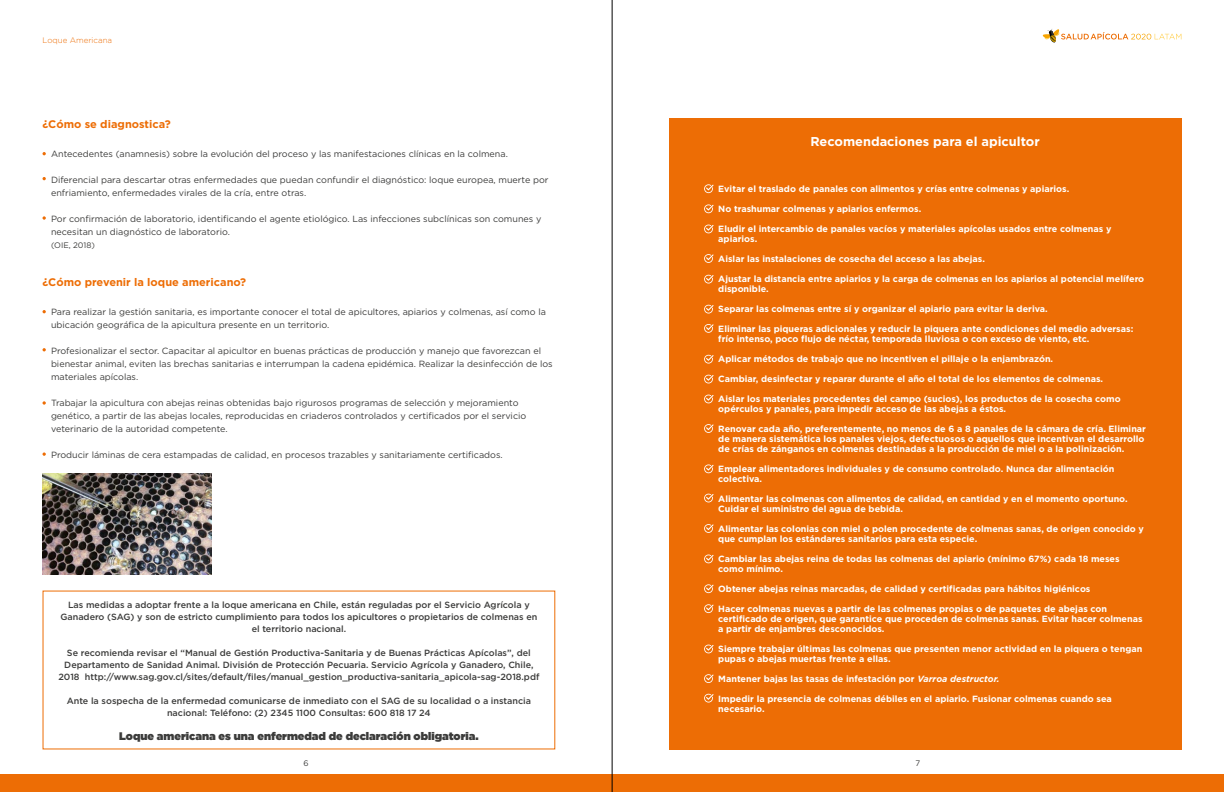
<style>
.page{position:relative;width:1224px;height:792px;background:#fff}
.page>*{position:absolute;margin:0;border:0;box-sizing:border-box;transform-origin:0 0}
.t1{font:700 12.8px "Gotham";color:#fff}
.t2{font:900 11px "Gotham";color:#3c3c3b}
.t3{font:700 11px "Gotham";color:#ed6d05}
.t4{font:700 9px/10px "Gotham";color:#fff}
.t5{font:9px/13px "Gotham";color:#3c3c3b}
.t6{font:500 9px/12px "Gotham";color:#3c3c3b;text-align:center}
.t7{font:300 8px "Gotham";color:#ed6d05}
.t8{font:8px "Gotham";color:#3c3c3b}
.s1{font-style:italic}
</style>
<div class="page">
<svg style="left:1043px;top:29px;width:138px;height:14px"></svg>
<div style="left:0;top:774px;width:1224px;height:18px;background:#ed6d05"></div>
<hr style="left:612px;top:0;width:1px;height:792px;background:#000">
<div style="left:669px;top:118px;width:512px;height:631px;background:#ed6d05"></div>
<svg style="left:704px;top:184px;width:10px;height:9px"></svg>
<svg style="left:704px;top:225px;width:10px;height:8px"></svg>
<svg style="left:704px;top:275px;width:10px;height:9px"></svg>
<svg style="left:704px;top:324px;width:10px;height:9px"></svg>
<svg style="left:704px;top:375px;width:10px;height:8px"></svg>
<svg style="left:704px;top:424px;width:10px;height:9px"></svg>
<svg style="left:704px;top:494px;width:10px;height:8px"></svg>
<svg style="left:704px;top:555px;width:10px;height:8px"></svg>
<svg style="left:704px;top:584px;width:10px;height:9px"></svg>
<svg style="left:704px;top:645px;width:10px;height:8px"></svg>
<svg style="left:704px;top:694px;width:10px;height:9px"></svg>
<svg style="left:704px;top:254px;width:10px;height:9px"></svg>
<svg style="left:704px;top:305px;width:10px;height:9px"></svg>
<svg style="left:704px;top:355px;width:10px;height:9px"></svg>
<svg style="left:704px;top:395px;width:10px;height:8px"></svg>
<svg style="left:704px;top:464px;width:10px;height:9px"></svg>
<svg style="left:704px;top:524px;width:10px;height:9px"></svg>
<svg style="left:704px;top:604px;width:10px;height:9px"></svg>
<svg style="left:704px;top:674px;width:10px;height:9px"></svg>
<svg style="left:704px;top:204px;width:10px;height:9px"></svg>
<svg style="left:43px;top:216px;width:3px;height:4px"></svg>
<svg style="left:43px;top:401px;width:3px;height:4px"></svg>
<img style="left:43px;top:473px;width:168px;height:102px">
<p class="t7" style="left:43px;top:35px;width:71px">Loque Americana</p>
<p class="t3" style="left:43px;top:118px;width:130px">¿Cómo se diagnostica?</p>
<p class="t5" style="left:51px;top:147px;width:458px">Antecedentes (anamnesis) sobre la evolución del proceso y las manifestaciones clínicas en la colmena.</p>
<p class="t5" style="left:51px;top:173px;width:499px">Diferencial para descartar otras enfermedades que puedan confundir el diagnóstico: loque europea, muerte por enfriamiento, enfermedades virales de la cría, entre otras.</p>
<p class="t5" style="left:51px;top:212px;width:492px">Por confirmación de laboratorio, identificando el agente etiológico. Las infecciones subclínicas son comunes y necesitan un diagnóstico de laboratorio.</p>
<p class="t8" style="left:51px;top:240px;width:45px">(OIE, 2018)</p>
<p class="t3" style="left:43px;top:276px;width:205px">¿Cómo prevenir la loque americano?</p>
<p class="t5" style="left:51px;top:305px;width:496px">Para realizar la gestión sanitaria, es importante conocer el total de apicultores, apiarios y colmenas, así como la ubicación geográfica de la apicultura presente en un territorio.</p>
<p class="t5" style="left:51px;top:344px;width:503px">Profesionalizar el sector. Capacitar al apicultor en buenas prácticas de producción y manejo que favorezcan el bienestar animal, eviten las brechas sanitarias e interrumpan la cadena epidémica. Realizar la desinfección de los materiales apícolas.</p>
<p class="t5" style="left:51px;top:396px;width:477px">Trabajar la apicultura con abejas reinas obtenidas bajo rigurosos programas de selección y mejoramiento genético, a partir de las abejas locales, reproducidas en criaderos controlados y certificados por el servicio veterinario de la autoridad competente.</p>
<p class="t5" style="left:51px;top:448px;width:453px">Producir láminas de cera estampadas de calidad, en procesos trazables y sanitariamente certificados.</p>
<p class="t6" style="left:60px;top:598px;width:479px">Las medidas a adoptar frente a la loque americana en Chile, están reguladas por el Servicio Agrícola y<br>Ganadero (SAG) y son de estricto cumplimiento para todos los apicultores o propietarios de colmenas en el territorio nacional.</p>
<p class="t6" style="left:58px;top:646px;width:483px">Se recomienda revisar el “Manual de Gestión Productiva-Sanitaria y de Buenas Prácticas Apícolas”, del<br>Departamento de Sanidad Animal. División de Protección Pecuaria. Servicio Agrícola y Ganadero, Chile,<br>2018 http://www.sag.gov.cl/sites/default/files/manual_gestion_productiva-sanitaria_apicola-sag-2018.pdf</p>
<p class="t6" style="left:67px;top:694px;width:466px">Ante la sospecha de la enfermedad comunicarse de inmediato con el SAG de su localidad o a instancia nacional: Teléfono: (2) 2345 1100 Consultas: 600 818 17 24</p>
<p class="t2" style="left:119px;top:728px;width:361px">Loque americana es una enfermedad de declaración obligatoria.</p>
<h1 class="t1" style="left:810px;top:134px;width:231px">Recomendaciones para el apicultor</h1>
<p class="t4" style="left:718px;top:184px;width:353px">Evitar el traslado de panales con alimentos y crías entre colmenas y apiarios.</p>
<p class="t4" style="left:718px;top:204px;width:204px">No trashumar colmenas y apiarios enfermos.</p>
<p class="t4" style="left:718px;top:224px;width:395px">Eludir el intercambio de panales vacíos y materiales apícolas usados entre colmenas y apiarios.</p>
<p class="t4" style="left:718px;top:254px;width:268px">Aislar las instalaciones de cosecha del acceso a las abejas.</p>
<p class="t4" style="left:718px;top:274px;width:427px">Ajustar la distancia entre apiarios y la carga de colmenas en los apiarios al potencial melífero disponible.</p>
<p class="t4" style="left:718px;top:304px;width:331px">Separar las colmenas entre sí y organizar el apiario para evitar la deriva.</p>
<p class="t4" style="left:718px;top:324px;width:417px">Eliminar las piqueras adicionales y reducir la piquera ante condiciones del medio adversas: frío intenso, poco flujo de néctar, temporada lluviosa o con exceso de viento, etc.</p>
<p class="t4" style="left:718px;top:354px;width:336px">Aplicar métodos de trabajo que no incentiven el pillaje o la enjambrazón.</p>
<p class="t4" style="left:718px;top:374px;width:386px">Cambiar, desinfectar y reparar durante el año el total de los elementos de colmenas.</p>
<p class="t4" style="left:718px;top:394px;width:404px">Aislar los materiales procedentes del campo (sucios), los productos de la cosecha como opérculos y panales, para impedir acceso de las abejas a éstos.</p>
<p class="t4" style="left:718px;top:424px;width:429px">Renovar cada año, preferentemente, no menos de 6 a 8 panales de la cámara de cría. Eliminar de manera sistemática los panales viejos, defectuosos o aquellos que incentivan el desarrollo de crías de zánganos en colmenas destinadas a la producción de miel o a la polinización.</p>
<p class="t4" style="left:718px;top:464px;width:398px">Emplear alimentadores individuales y de consumo controlado. Nunca dar alimentación colectiva.</p>
<p class="t4" style="left:718px;top:494px;width:411px">Alimentar las colmenas con alimentos de calidad, en cantidad y en el momento oportuno.<br>Cuidar el suministro del agua de bebida.</p>
<p class="t4" style="left:718px;top:524px;width:427px">Alimentar las colonias con miel o polen procedente de colmenas sanas, de origen conocido y que cumplan los estándares sanitarios para esta especie.</p>
<p class="t4" style="left:718px;top:554px;width:403px">Cambiar las abejas reina de todas las colmenas del apiario (mínimo 67%) cada 18 meses como mínimo.</p>
<p class="t4" style="left:718px;top:584px;width:374px">Obtener abejas reinas marcadas, de calidad y certificadas para hábitos higiénicos</p>
<p class="t4" style="left:718px;top:604px;width:426px">Hacer colmenas nuevas a partir de las colmenas propias o de paquetes de abejas con certificado de origen, que garantice que proceden de colmenas sanas. Evitar hacer colmenas a partir de enjambres desconocidos.</p>
<p class="t4" style="left:718px;top:644px;width:426px">Siempre trabajar últimas las colmenas que presenten menor actividad en la piquera o tengan pupas o abejas muertas frente a ellas.</p>
<p class="t4" style="left:718px;top:674px;width:283px">Mantener bajas las tasas de infestación por <span class="s1">Varroa destructor.</span></p>
<p class="t4" style="left:718px;top:694px;width:395px">Impedir la presencia de colmenas débiles en el apiario. Fusionar colmenas cuando sea necesario.</p>
<p class="t8" style="left:303px;top:758px;width:7px">6</p>
<p class="t8" style="left:916px;top:758px;width:6px">7</p>
</div>
